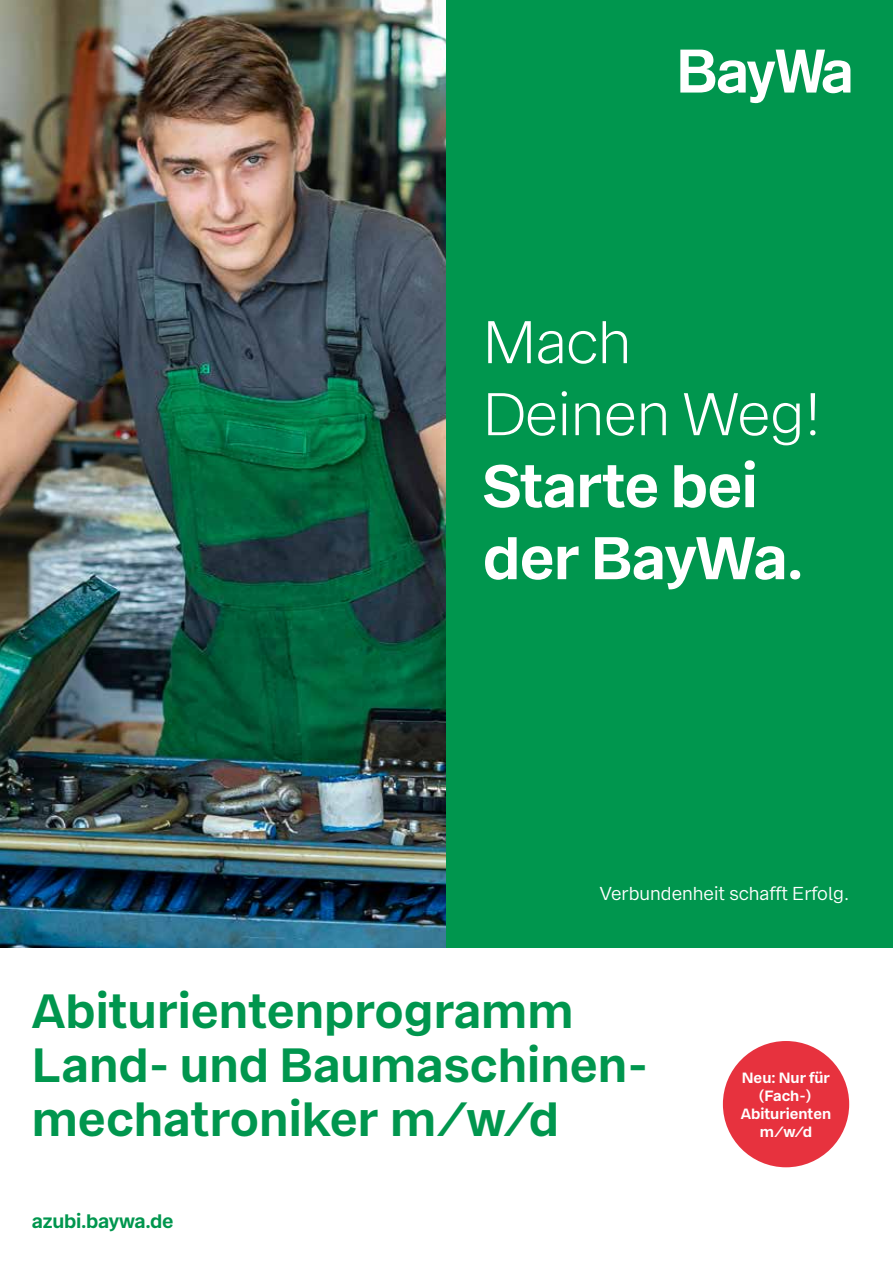
<style>
.page{position:relative;width:893px;height:1263px;background:#fff}
.page>*{position:absolute;margin:0;border:0;box-sizing:border-box;transform-origin:0 0}
.t1{font:700 60px/72px "Bay Wa Sans";letter-spacing:-.015em;color:#fff}
.t2{font:300 60px/72px "Bay Wa Sans";letter-spacing:-.015em;color:#fff}
.t3{font:700 48px/54px "Bay Wa Sans";color:#00964e}
.t4{font:700 19.5px "Bay Wa Sans";letter-spacing:-.015em;color:#00964e}
.t5{font:18.75px "Bay Wa Sans";color:#fff}
.t6{font:700 14.85px/17.9px "Bay Wa Sans";color:#fff;text-align:center}
</style>
<div class="page">
<img style="left:0;top:0;width:446px;height:948px">
<div style="left:446px;top:0;width:447px;height:948px;background:#00964e"></div>
<svg style="left:680px;top:50px;width:170px;height:53px"></svg>
<div style="left:723px;top:1041px;width:126px;height:126px;background:#e7323e;border-radius:50%"></div>
<p class="t2" style="left:483px;top:306px;width:341px">Mach<br>Deinen Weg!</p>
<p class="t1" style="left:483px;top:451px;width:322px">Starte bei der BayWa.</p>
<p class="t5" style="left:600px;top:882px;width:251px">Verbundenheit schafft Erfolg.</p>
<p class="t3" style="left:32px;top:985px;width:618px">Abiturientenprogramm<br>Land- und Baumaschinen&shy;mechatroniker m/w/d</p>
<p class="t4" style="left:32px;top:1209px;width:143px">azubi.baywa.de</p>
<p class="t6" style="left:741px;top:1069px;width:92px">Neu: Nur für (Fach-)<br>Abiturienten m/w/d</p>
</div>
